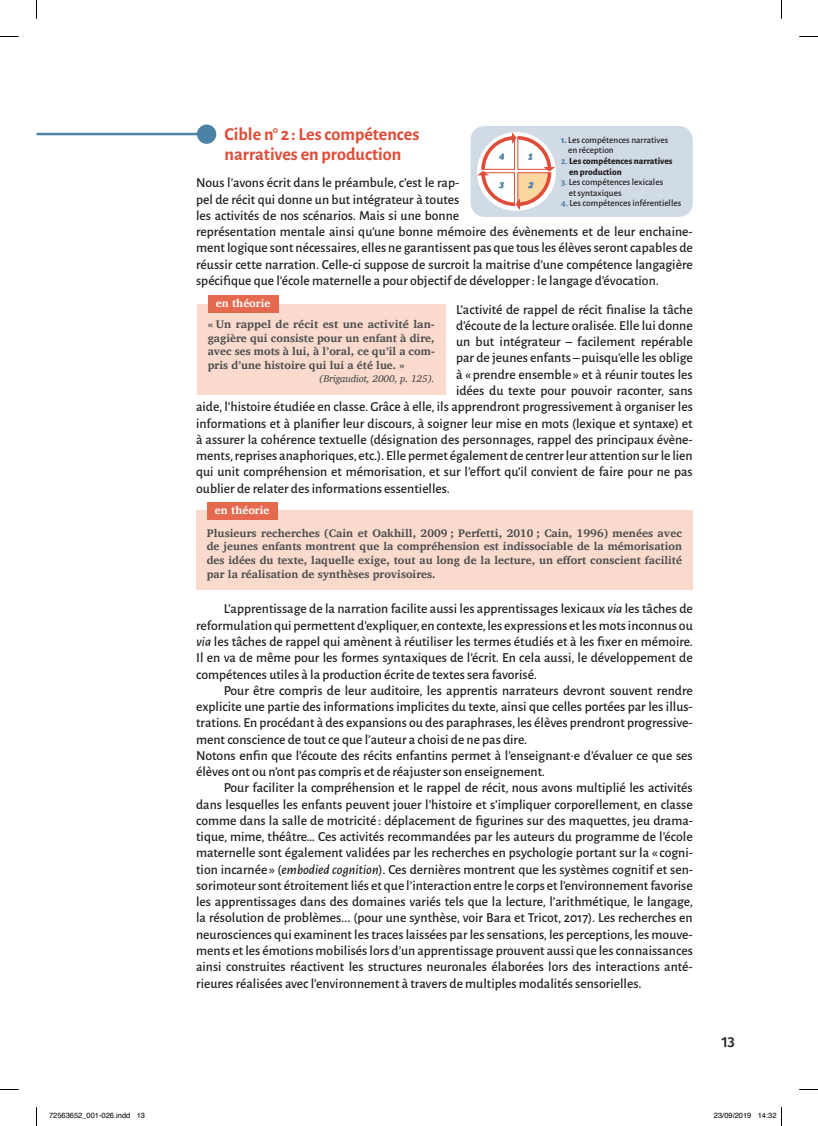
<style>
.page{position:relative;width:818px;height:1126px;background:#fff}
.page>*{position:absolute;margin:0;border:0;box-sizing:border-box;transform-origin:0 0}
.t1{font:700 18.12px/20px "Alegreya Sans";color:#e04c38}
.t2{font:500 14.38px "Fira Sans";color:#231f20}
.t3{font:500 13.75px/16.2px "Alegreya Sans";color:#231f20}
.t4{font:700 11.25px/13.8px "Charis SIL";color:#4b4c4d;text-align:justify}
.t5{font:700 11.25px "Charis SIL";color:#fff}
.t6{font:italic 10px "Charis SIL";color:#4b4c4d}
.t7{font:500 9.38px/10.6px "Alegreya Sans";color:#231f20}
.t8{font:800 9.38px/10.6px "Alegreya Sans";color:#231f20}
.t9{font:7.5px "Helvetica";color:#000}
.s1{font-weight:800;color:#4c82a6}
.s2{font-weight:700;color:#4c82a6}
.s3{font-style:italic}
</style>
<div class="page">
<hr style="left:36px;top:133px;width:172px;height:2px;background:#4c82a6">
<div style="left:197px;top:124px;width:19px;height:20px;background:#4c82a6;border-radius:50%"></div>
<div style="left:469px;top:125px;width:224px;height:92px;background:#d1dbe6;border-radius:15px"></div>
<div style="left:469px;top:125px;width:224px;height:93px;border:1px solid #fff;border-radius:15px"></div>
<svg style="left:477px;top:132px;width:78px;height:78px"></svg>
<div style="left:196px;top:510px;width:496px;height:80px;background:#f9dacd"></div>
<div style="left:207px;top:502px;width:70px;height:17px;background:#e4694e"></div>
<div style="left:197px;top:304px;width:248px;height:90px;background:#f9dacd"></div>
<div style="left:207px;top:295px;width:71px;height:17px;background:#e4694e"></div>
<svg style="left:0;top:36px;width:19px;height:1px"></svg>
<svg style="left:799px;top:36px;width:18px;height:1px"></svg>
<svg style="left:0;top:1089px;width:19px;height:1px"></svg>
<svg style="left:799px;top:1089px;width:18px;height:1px"></svg>
<svg style="left:36px;top:0;width:1px;height:19px"></svg>
<svg style="left:36px;top:1107px;width:1px;height:18px"></svg>
<h1 class="t1" style="left:224px;top:122px;width:196px">Cible n° 2 : Les compétences narratives en production</h1>
<p class="t3" style="left:196px;top:174px;width:498px">Nous l’avons écrit dans le préambule, c’est le rap-<br>pel de récit qui donne un but intégrateur à toutes<br>les activités de nos scénarios. Mais si une bonne<br>représentation mentale ainsi qu’une bonne mémoire des évènements et de leur enchaine&shy;ment logique sont nécessaires, elles ne garantissent pas que tous les élèves seront capables de réussir cette narration. Celle-ci suppose de surcroit la maitrise d’une compétence langagière spécifique que l’école maternelle a pour objectif de développer: le langage d’évocation.</p>
<p class="t3" style="left:455px;top:300px;width:238px">L’activité de rappel de récit finalise la tâche</p>
<p class="t3" style="left:455px;top:316px;width:238px">d’écoute de la lecture oralisée. Elle lui donne</p>
<p class="t3" style="left:455px;top:333px;width:238px">un but intégrateur – facilement repérable</p>
<p class="t3" style="left:455px;top:349px;width:238px">par de jeunes enfants – puisqu’elle les oblige</p>
<p class="t3" style="left:455px;top:365px;width:238px">à «prendre ensemble » et à réunir toutes les</p>
<p class="t3" style="left:455px;top:381px;width:238px">idées du texte pour pouvoir raconter, sans</p>
<p class="t3" style="left:196px;top:398px;width:498px">aide, l’histoire étudiée en classe. Grâce à elle, ils apprendront progressivement à organiser les</p>
<p class="t3" style="left:196px;top:414px;width:498px">informations et à planifier leur discours, à soigner leur mise en mots (lexique et syntaxe) et</p>
<p class="t3" style="left:196px;top:430px;width:498px">à assurer la cohérence textuelle (désignation des personnages, rappel des principaux évène-</p>
<p class="t3" style="left:196px;top:446px;width:498px">ments, reprises anaphoriques, etc.). Elle permet également de centrer leur attention sur le lien</p>
<p class="t3" style="left:196px;top:463px;width:498px">qui unit compréhension et mémorisation, et sur l’effort qu’il convient de faire pour ne pas</p>
<p class="t3" style="left:196px;top:479px;width:255px">oublier de relater des informations essentielles.</p>
<p class="t7" style="left:568px;top:134px;width:101px;text-indent:-7px"><span class="s1">1.</span> Les compétences narratives en réception</p>
<p class="t8" style="left:568px;top:155px;width:105px;text-indent:-8px"><span class="s2">2.</span> Les compétences narratives en production</p>
<p class="t7" style="left:568px;top:176px;width:96px;text-indent:-8px"><span class="s2">3.</span> Les compétences lexicales et syntaxiques</p>
<p class="t7" style="left:560px;top:197px;width:122px"><span class="s2">4.</span> Les compétences inférentielles</p>
<p class="t5" style="left:216px;top:297px;width:56px">en théorie</p>
<p class="t4" style="left:207px;top:317px;width:228px">« Un rappel de récit est une activité lan&shy;gagière qui consiste pour un enfant à dire, avec ses mots à lui, à l’oral, ce qu’il a com&shy;pris d’une histoire qui lui a été lue. »</p>
<p class="t6" style="left:319px;top:373px;width:117px">(Brigaudiot, 2000, p. 125).</p>
<p class="t5" style="left:215px;top:503px;width:56px">en théorie</p>
<p class="t4" style="left:207px;top:525px;width:476px">Plusieurs recherches (Cain et Oakhill, 2009 ; Perfetti, 2010 ; Cain, 1996) menées avec de jeunes enfants montrent que la compréhension est indissociable de la mémorisation des idées du texte, laquelle exige, tout au long de la lecture, un effort conscient facilité par la réalisation de synthèses provisoires.</p>
<p class="t3" style="left:196px;top:600px;width:498px;text-align:justify;text-indent:28px">L’apprentissage de la narration facilite aussi les apprentissages lexicaux <span class="s3">via</span> les tâches de reformulation qui permettent d’expliquer, en contexte, les expressions et les mots inconnus ou <span class="s3">via</span> les tâches de rappel qui amènent à réutiliser les termes étudiés et à les fixer en mémoire.<br>Il en va de même pour les formes syntaxiques de l’écrit. En cela aussi, le développement de compétences utiles à la production écrite de textes sera favorisé.</p>
<p class="t3" style="left:196px;top:681px;width:498px;text-indent:28px">Pour être compris de leur auditoire, les apprentis narrateurs devront souvent rendre explicite une partie des informations implicites du texte, ainsi que celles portées par les illus&shy;trations. En procédant à des expansions ou des paraphrases, les élèves prendront progressive&shy;ment conscience de tout ce que l’auteur a choisi de ne pas dire.<br>Notons enfin que l’écoute des récits enfantins permet à l’enseignant.e d’évaluer ce que ses élèves ont ou n’ont pas compris et de réajuster son enseignement.</p>
<p class="t3" style="left:196px;top:779px;width:498px;text-align:justify;text-indent:28px">Pour faciliter la compréhension et le rappel de récit, nous avons multiplié les activités dans lesquelles les enfants peuvent jouer l’histoire et s’impliquer corporellement, en classe comme dans la salle de motricité : déplacement de figurines sur des maquettes, jeu drama&shy;tique, mime, théâtre… Ces activités recommandées par les auteurs du programme de l’école maternelle sont également validées par les recherches en psychologie portant sur la « cogni&shy;tion incarnée » (<span class="s3">embodied cognition</span>). Ces dernières montrent que les systèmes cognitif et sen&shy;sorimoteur sont étroitement liés et que l’interaction entre le corps et l’environnement favorise les apprentissages dans des domaines variés tels que la lecture, l’arithmétique, le langage, la résolution de problèmes... (pour une synthèse, voir Bara et Tricot, 2017). Les recherches en neurosciences qui examinent les traces laissées par les sensations, les perceptions, les mouve&shy;ments et les émotions mobilisés lors d’un apprentissage prouvent aussi que les connaissances ainsi construites réactivent les structures neuronales élaborées lors des interactions anté&shy;rieures réalisées avec l’environnement à travers de multiples modalités sensorielles.</p>
<p class="t2" style="left:720px;top:1030px;width:15px">13</p>
<p class="t9" style="left:49px;top:1109px;width:97px">72563652_001-026.indd 13</p>
<p class="t9" style="left:713px;top:1109px;width:64px">23/09/2019 14:32</p>
</div>
